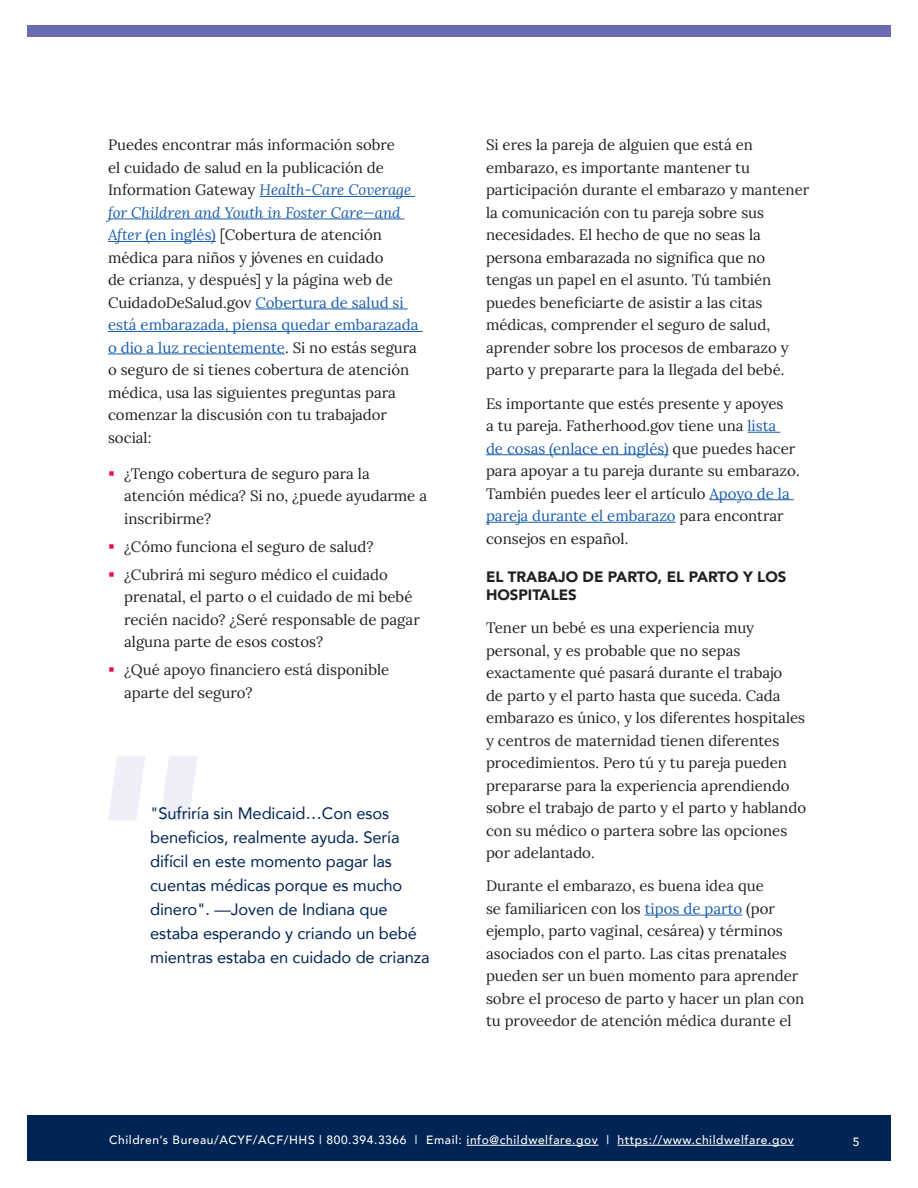
<style>
.page{position:relative;width:918px;height:1188px;background:#fff}
.page>*{position:absolute;margin:0;border:0;box-sizing:border-box;transform-origin:0 0}
.t1{font:16.5px/24px "Avenir";letter-spacing:-.01em;color:#002453}
.t2{font:15px/22.5px "Lora";color:#231f20}
.t3{font:900 15px/18px "Avenir";color:#231f20}
.t4{font:500 12px "Avenir";letter-spacing:.05em;color:#fff}
.s1{font-style:italic;color:#195daa}
.s2{color:#195daa}
.s3{color:#e50f63}
</style>
<div class="page">
<div style="left:27px;top:26px;width:864px;height:12px;background:#6a6cb2"></div>
<hr style="left:259px;top:196px;width:156px;height:1px;background:#195daa">
<hr style="left:108px;top:219px;width:297px;height:1px;background:#195daa">
<hr style="left:108px;top:241px;width:108px;height:1px;background:#195daa">
<hr style="left:255px;top:309px;width:153px;height:1px;background:#195daa">
<hr style="left:108px;top:331px;width:315px;height:1px;background:#195daa">
<hr style="left:108px;top:354px;width:177px;height:1px;background:#195daa">
<svg style="left:108px;top:756px;width:89px;height:64px"></svg>
<hr style="left:748px;top:432px;width:32px;height:1px;background:#195daa">
<hr style="left:486px;top:454px;width:183px;height:1px;background:#195daa">
<hr style="left:709px;top:499px;width:85px;height:1px;background:#195daa">
<hr style="left:486px;top:522px;width:190px;height:1px;background:#195daa">
<hr style="left:645px;top:915px;width:97px;height:1px;background:#195daa">
<div style="left:27px;top:1116px;width:864px;height:45px;background:#002453"></div>
<hr style="left:467px;top:1145px;width:132px;height:1px;background:#fff">
<hr style="left:618px;top:1145px;width:176px;height:1px;background:#fff">
<p class="t2" style="left:108px;top:133px;width:312px">Puedes encontrar más información sobre<br>el cuidado de salud en la publicación de Information Gateway <span class="s1">Health-Care Coverage for Children and Youth in Foster Care—and After</span> <span class="s2">(en inglés)</span> [Cobertura de atención médica para niños y jóvenes en cuidado<br>de crianza, y después] y la página web de CuidadoDeSalud.gov <span class="s2">Cobertura de salud si está embarazada, piensa quedar embarazada o dio a luz recientemente</span>. Si no estás segura o seguro de si tienes cobertura de atención médica, usa las siguientes preguntas para comenzar la discusión con tu trabajador social:</p>
<p class="t2" style="left:124px;top:461px;width:304px;text-indent:-16px"><span class="s3">•</span> ¿Tengo cobertura de seguro para la atención médica? Si no, ¿puede ayudarme a inscribirme?</p>
<p class="t2" style="left:108px;top:534px;width:267px"><span class="s3">•</span> ¿Cómo funciona el seguro de salud?</p>
<p class="t2" style="left:124px;top:562px;width:297px;text-indent:-16px"><span class="s3">•</span> ¿Cubrirá mi seguro médico el cuidado prenatal, el parto o el cuidado de mi bebé recién nacido? ¿Seré responsable de pagar alguna parte de esos costos?</p>
<p class="t2" style="left:124px;top:657px;width:267px;text-indent:-16px"><span class="s3">•</span> ¿Qué apoyo financiero está disponible aparte del seguro?</p>
<p class="t1" style="left:150px;top:800px;width:281px">"Sufriría sin Medicaid…Con esos beneficios, realmente ayuda. Sería difícil en este momento pagar las cuentas médicas porque es mucho dinero". —Joven de Indiana que estaba esperando y criando un bebé mientras estaba en cuidado de crianza</p>
<p class="t2" style="left:486px;top:133px;width:325px">Si eres la pareja de alguien que está en embarazo, es importante mantener tu participación durante el embarazo y mantener la comunicación con tu pareja sobre sus necesidades. El hecho de que no seas la persona embarazada no significa que no tengas un papel en el asunto. Tú también puedes beneficiarte de asistir a las citas médicas, comprender el seguro de salud, aprender sobre los procesos de embarazo y parto y prepararte para la llegada del bebé.</p>
<p class="t2" style="left:486px;top:391px;width:315px">Es importante que estés presente y apoyes<br>a tu pareja. Fatherhood.gov tiene una <span class="s2">lista<br>de cosas (enlace en inglés)</span> que puedes hacer para apoyar a tu pareja durante su embarazo.<br>También puedes leer el artículo <span class="s2">Apoyo de la pareja durante el embarazo</span> para encontrar consejos en español.</p>
<h3 class="t3" style="left:486px;top:567px;width:302px">EL TRABAJO DE PARTO, EL PARTO Y LOS<br>HOSPITALES</h3>
<p class="t2" style="left:486px;top:616px;width:322px">Tener un bebé es una experiencia muy personal, y es probable que no sepas exactamente qué pasará durante el trabajo<br>de parto y el parto hasta que suceda. Cada embarazo es único, y los diferentes hospitales y centros de maternidad tienen diferentes procedimientos. Pero tú y tu pareja pueden prepararse para la experiencia aprendiendo sobre el trabajo de parto y el parto y hablando con su médico o partera sobre las opciones por adelantado.</p>
<p class="t2" style="left:486px;top:874px;width:320px">Durante el embarazo, es buena idea que<br>se familiaricen con los <span class="s2">tipos de parto</span> (por ejemplo, parto vaginal, cesárea) y términos asociados con el parto. Las citas prenatales pueden ser un buen momento para aprender sobre el proceso de parto y hacer un plan con tu proveedor de atención médica durante el</p>
<p class="t4" style="left:109px;top:1130px;width:686px">Children’s Bureau/ACYF/ACF/HHS | 800.394.3366 | Email: info@childwelfare.gov | https://www.childwelfare.gov</p>
<p class="t4" style="left:853px;top:1131px;width:8px">5</p>
</div>
